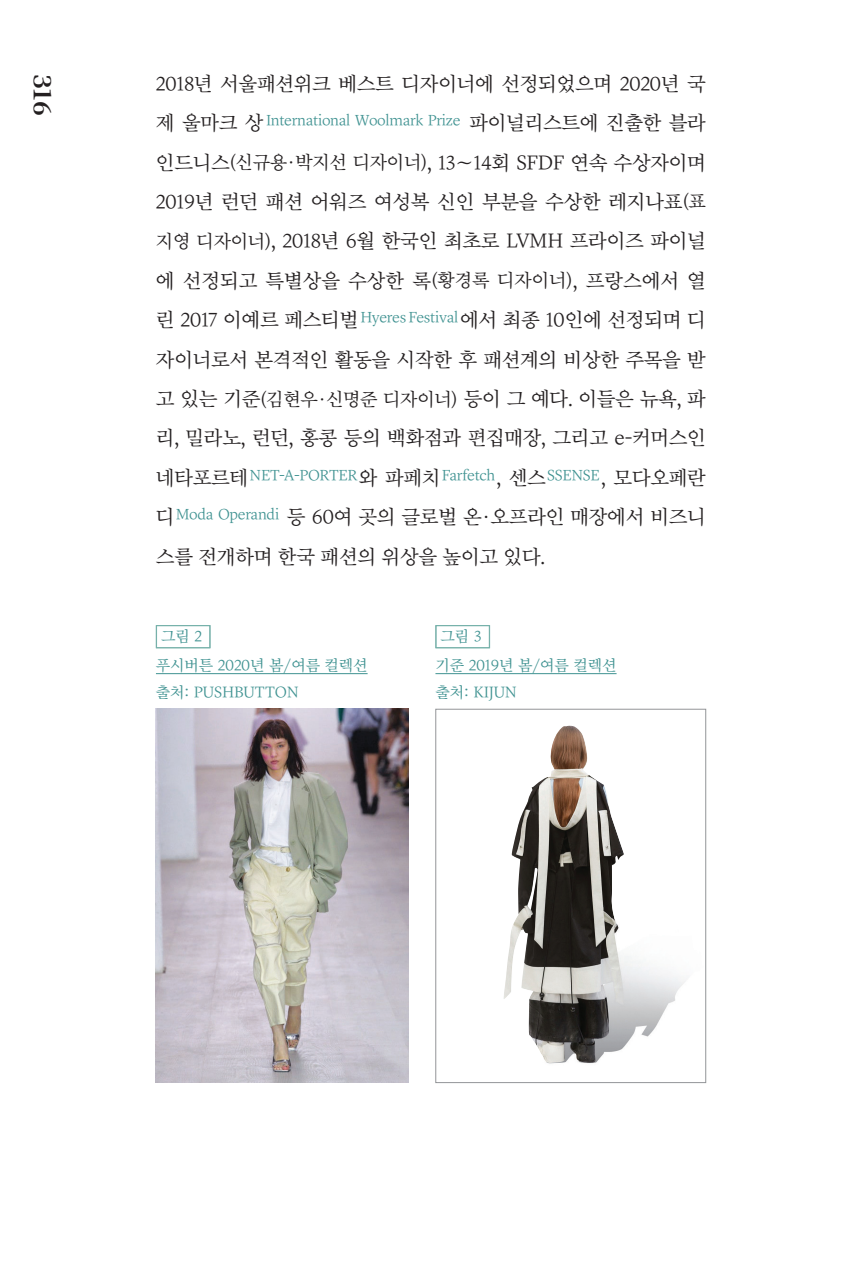
<style>
.page{position:relative;width:862px;height:1270px;background:#fff}
.page>*{position:absolute;margin:0;border:0;box-sizing:border-box;transform-origin:0 0}
.t1{font:26px "SD Jebi Display d Blk";color:#231f20}
.t2{font:20px/39.4px "SD Myeongjo Neoa c Rg";letter-spacing:-.02em;color:#231f20;text-align:justify}
.t3{font:20px "SD Myeongjo Neoa c Rg";letter-spacing:-.02em;color:#231f20;scale:.95 1}
.t4{font:15.4px/27px "SD Myeongjo Neoa c Rg";letter-spacing:-.01em;color:#3f9291}
.t5{font:15px "SD Myeongjo Neoa c Rg";letter-spacing:-.02em;color:#3f9291}
.s1{font-size:20px;color:#231f20}
.s2{font-size:18.6px}
</style>
<div class="page">
<img style="left:504px;top:726px;width:182px;height:338px">
<div style="left:435px;top:709px;width:271px;height:374px;border:1px solid #939598"></div>
<hr style="left:435px;top:673px;width:181px;height:1px;background:#3f9291">
<div style="left:435px;top:625px;width:55px;height:23px;border:1px solid #76b1aa"></div>
<img style="left:156px;top:709px;width:252px;height:373px">
<hr style="left:156px;top:673px;width:212px;height:1px;background:#3f9291">
<div style="left:156px;top:625px;width:54px;height:23px;border:1px solid #76b1aa"></div>
<h1 class="t1" style="left:57px;top:74px;width:44px;rotate:90deg">316</h1>
<p class="t3" style="left:156px;top:74px;width:580px">2018년 서울패션위크 베스트 디자이너에 선정되었으며 2020년 국</p>
<p class="t5" style="left:156px;top:113px;width:551px"><span class="s1">제 울마크 상</span> International Woolmark Prize <span class="s1">파이널리스트에 진출한 블라</span></p>
<p class="t2" style="left:156px;top:144px;width:551px">인드니스<span class="s2">(신규용·박지선 디자이너)</span>, 13～14회 SFDF 연속 수상자이며 2019년 런던 패션 어워즈 여성복 신인 부분을 수상한 레지나표<span class="s2">(표 지영 디자이너)</span>, 2018년 6월 한국인 최초로 LVMH 프라이즈 파이널 에 선정되고 특별상을 수상한 록<span class="s2">(황경록 디자이너)</span>, 프랑스에서 열 린 2017 이예르 페스티벌 <sup>Hyeres</sup> <sup>Festival</sup> 에서 최종 10인에 선정되며 디 자이너로서 본격적인 활동을 시작한 후 패션계의 비상한 주목을 받 고 있는 기준<span class="s2">(김현우·신명준 디자이너)</span> 등이 그 예다. 이들은 뉴욕, 파 리, 밀라노, 런던, 홍콩 등의 백화점과 편집매장, 그리고 e-커머스인</p>
<p class="t5" style="left:156px;top:468px;width:551px"><span class="s1">네타포르테</span> NET-A-PORTER <span class="s1">와 파페치</span> Farfetch <span class="s1">, 센스</span> SSENSE <span class="s1">, 모다오페란</span></p>
<p class="t2" style="left:156px;top:498px;width:551px">디 <sup>Moda</sup> <sup>Operandi</sup> 등 60여 곳의 글로벌 온·오프라인 매장에서 비즈니 스를 전개하며 한국 패션의 위상을 높이고 있다.</p>
<p class="t4" style="left:161px;top:624px;width:42px">그림 2</p>
<p class="t4" style="left:156px;top:652px;width:213px">푸시버튼 2020년 봄/여름 컬렉션 출처: PUSHBUTTON</p>
<p class="t4" style="left:440px;top:624px;width:43px">그림 3</p>
<p class="t4" style="left:435px;top:652px;width:183px">기준 2019년 봄/여름 컬렉션 출처: KIJUN</p>
</div>
